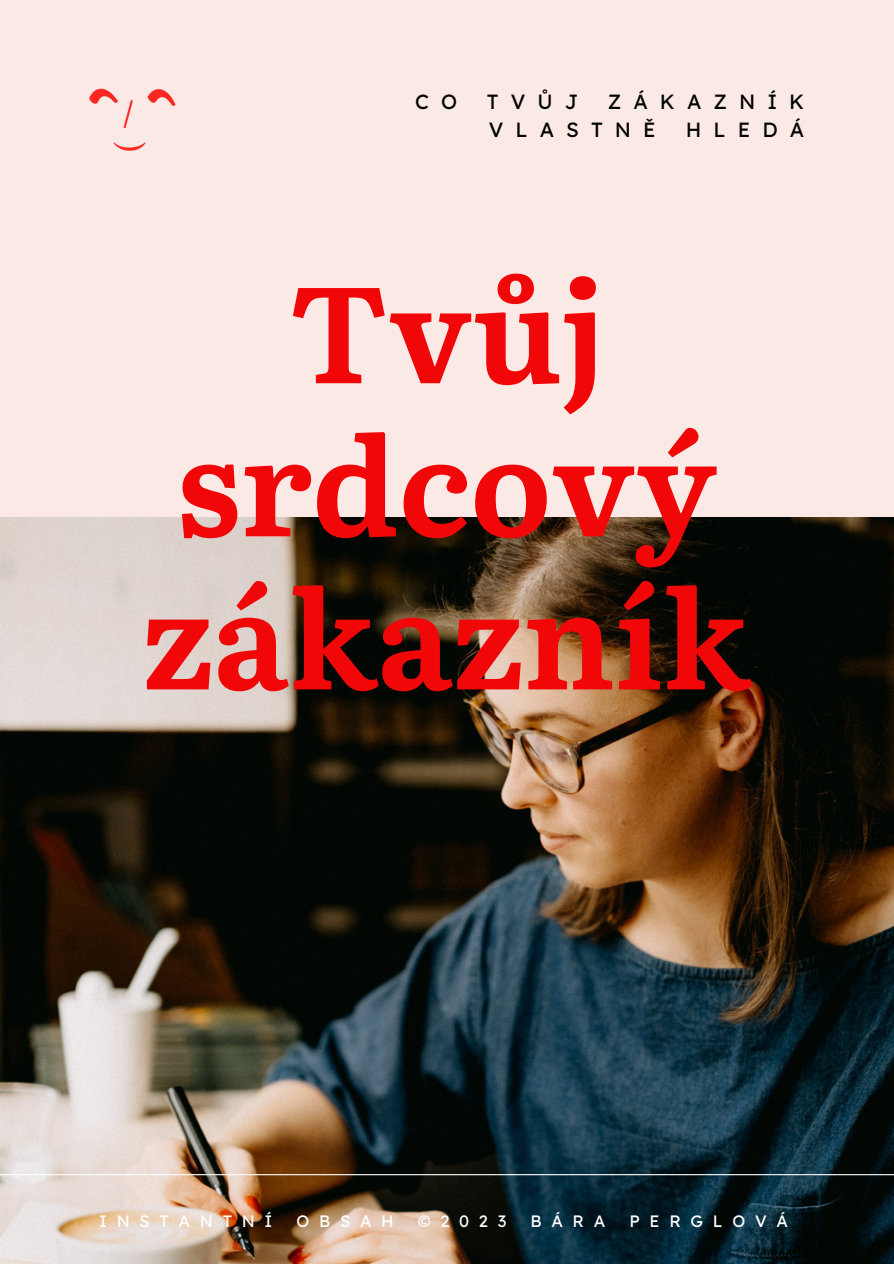
<style>
.page{position:relative;width:894px;height:1264px;background:#fff}
.page>*{position:absolute;margin:0;border:0;box-sizing:border-box;transform-origin:0 0}
.t1{font:700 135.9px/153px "Literata";color:#f10707}
.t2{font:20.55px "Lexend Deca";letter-spacing:.585em;color:#000}
.t3{font:16.5px "Lexend Deca";letter-spacing:.585em;color:#fff}
</style>
<div class="page">
<div style="left:0;top:0;width:893px;height:1263px;background:#fae9e5"></div>
<img style="left:0;top:517px;width:893px;height:746px">
<img style="left:89px;top:88px;width:87px;height:63px">
<hr style="left:0;top:1174px;width:893px;height:1px;background:#fff">
<p class="t2" style="left:415px;top:88px;width:44px">C O</p>
<p class="t2" style="left:487px;top:88px;width:92px">TVŮJ</p>
<p class="t2" style="left:607px;top:88px;width:198px">ZÁKAZNÍK</p>
<p class="t2" style="left:488px;top:116px;width:169px">VLASTNĚ</p>
<p class="t2" style="left:685px;top:116px;width:120px">HLEDÁ</p>
<p class="t1" style="left:289px;top:247px;width:316px">Tvůj</p>
<p class="t1" style="left:143px;top:400px;width:609px">srdcový zákazník</p>
<p class="t3" style="left:99px;top:1209px;width:175px">INSTANTNÍ</p>
<p class="t3" style="left:296px;top:1209px;width:99px">OBSAH</p>
<p class="t3" style="left:418px;top:1209px;width:90px">©2023</p>
<p class="t3" style="left:530px;top:1209px;width:76px">BÁRA</p>
<p class="t3" style="left:629px;top:1209px;width:160px">PERGLOVÁ</p>
</div>
